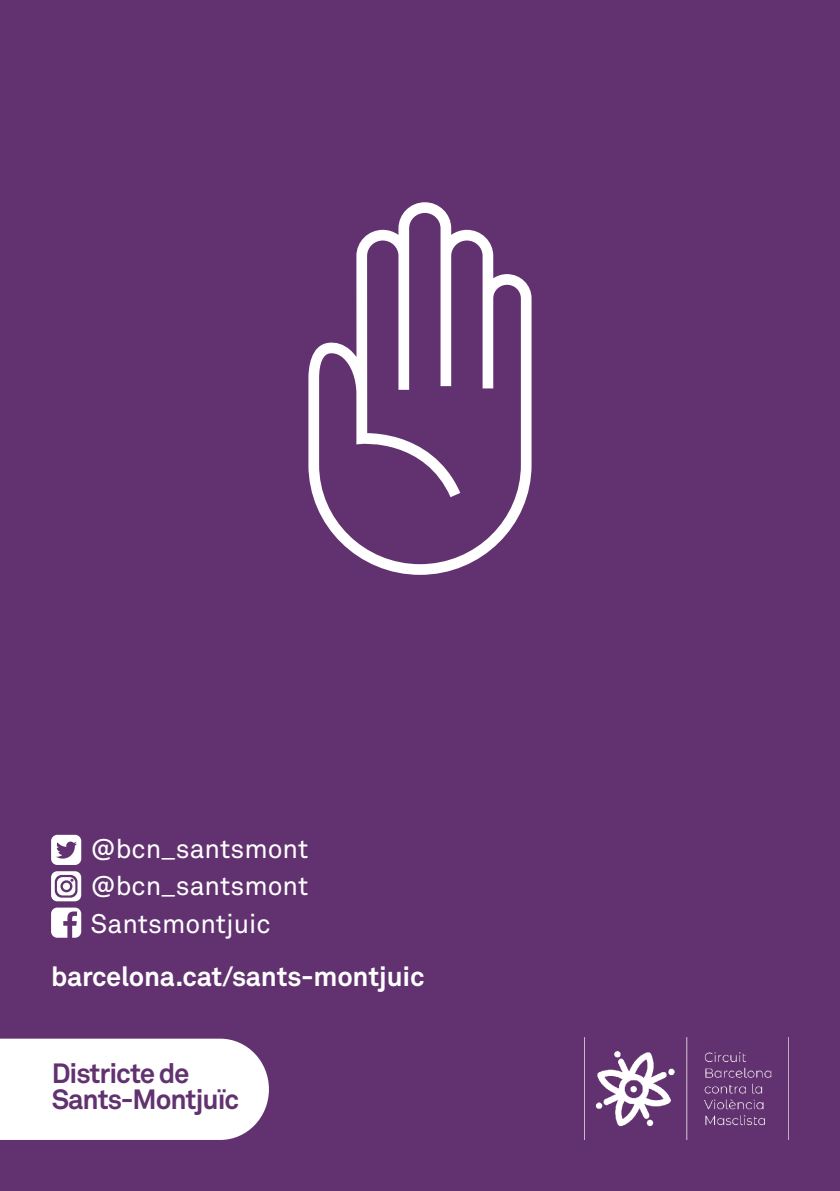
<style>
.page{position:relative;width:840px;height:1191px;background:#fff}
.page>*{position:absolute;margin:0;border:0;box-sizing:border-box;transform-origin:0 0}
.t1{font:700 27.6px "Akkurat Std";letter-spacing:-.04em;color:#623270}
.t2{font:700 27.2px "Akkurat Std";letter-spacing:-.01em;color:#fff}
.t3{font:26.6px "Akkurat Std";color:#fff}
</style>
<div class="page">
<div style="left:0;top:0;width:839px;height:1191px;background:#623270"></div>
<div style="left:0;top:1038px;width:269px;height:102px;background:#fff"></div>
<svg style="left:51px;top:907px;width:30px;height:30px"></svg>
<svg style="left:51px;top:835px;width:30px;height:30px"></svg>
<svg style="left:51px;top:871px;width:30px;height:30px"></svg>
<svg style="left:308px;top:202px;width:223px;height:373px"></svg>
<img style="left:584px;top:1037px;width:188px;height:103px">
<p class="t3" style="left:90px;top:833px;width:219px">@bcn_santsmont</p>
<p class="t3" style="left:90px;top:870px;width:219px">@bcn_santsmont</p>
<p class="t3" style="left:90px;top:908px;width:181px">Santsmontjuic</p>
<p class="t2" style="left:51px;top:960px;width:374px">barcelona.cat/sants-montjuic</p>
<p class="t1" style="left:52px;top:1056px;width:139px">Districte de</p>
<p class="t1" style="left:52px;top:1082px;width:189px">Sants-Montjuïc</p>
</div>
